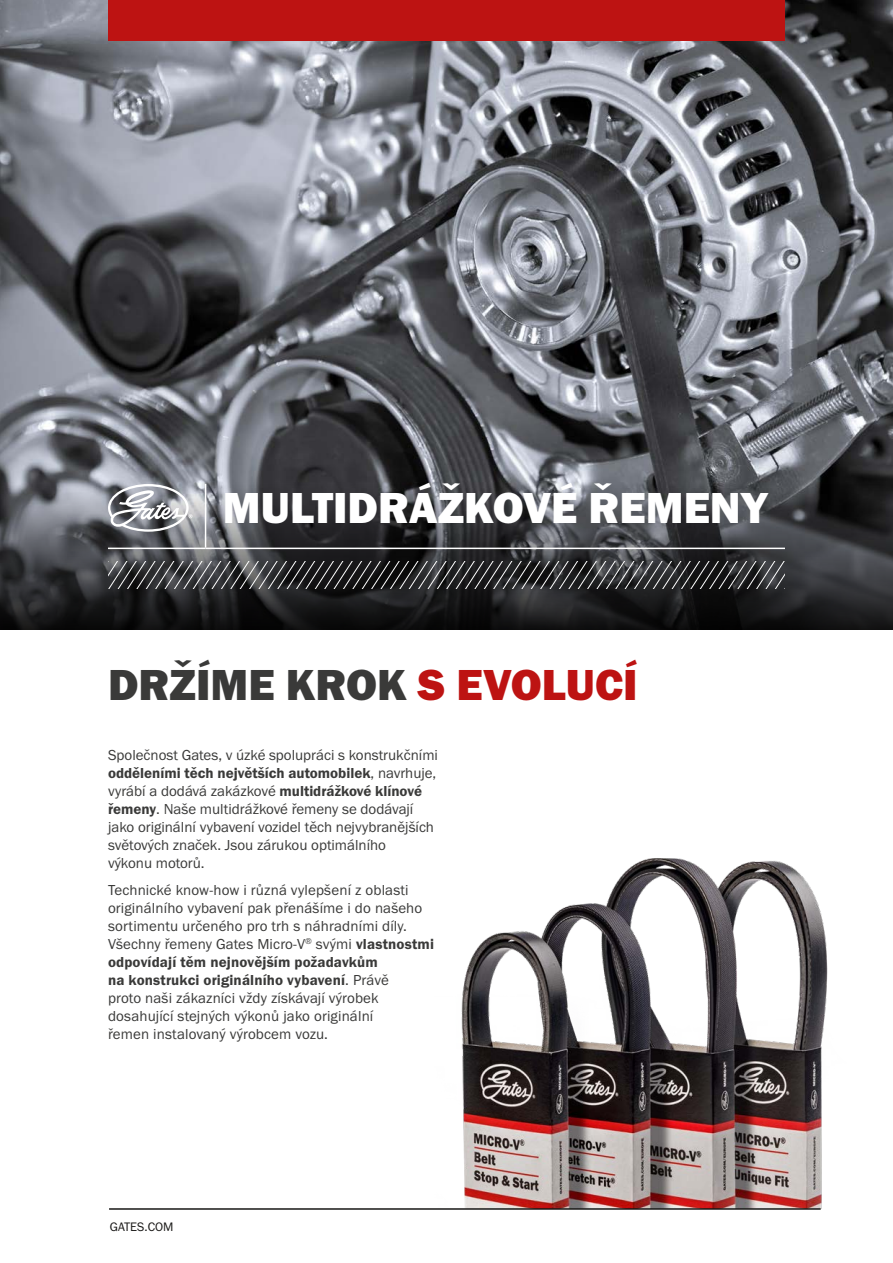
<style>
.page{position:relative;width:893px;height:1263px;background:#fff}
.page>*{position:absolute;margin:0;border:0;box-sizing:border-box;transform-origin:0 0}
.HEADER_-_Title{font:45px "Franklin Gothic URW Hea";color:#fff}
.COVER_-_Title{font:45px "Franklin Gothic URW Hea";color:#3a3a39}
.BODY_-_Copy{font:15px/18px "Franklin Gothic URW Boo";color:#3a3a39}
.BODY_-_Footer{font:12.75px "Franklin Gothic URW Boo";color:#181716}
.s1{color:#bd1312}
.s2{font-family:"Franklin Gothic URW Dem"}
</style>
<div class="page">
<img style="left:461px;top:858px;width:367px;height:350px">
<img style="left:0;top:0;width:893px;height:484px">
<hr style="left:109px;top:1208px;width:712px;height:2px;background:#181716">
<svg style="left:0;top:484px;width:893px;height:145px;background:#36373b"></svg>
<hr style="left:205px;top:484px;width:1px;height:64px;background:#fff">
<hr style="left:108px;top:548px;width:98px;height:1px;background:#fff">
<hr style="left:206px;top:548px;width:579px;height:1px;background:#fff">
<svg style="left:108px;top:484px;width:85px;height:48px"></svg>
<svg style="left:108px;top:562px;width:677px;height:27px;background:#404142"></svg>
<div style="left:108px;top:0;width:677px;height:40px;background:#bd1312"></div>
<p class="HEADER_-_Title" style="left:223px;top:479px;width:546px">MULTIDRÁŽKOVÉ ŘEMENY</p>
<p class="COVER_-_Title" style="left:108px;top:656px;width:531px">DRŽÍME KROK <span class="s1">S EVOLUCÍ</span></p>
<p class="BODY_-_Copy" style="left:108px;top:746px;width:331px">Společnost Gates, v úzké spolupráci s konstrukčními <span class="s2">odděleními těch největších automobilek</span>, navrhuje, vyrábí a dodává zakázkové <span class="s2">multidrážkové klínové řemeny</span>. Naše multidrážkové řemeny se dodávají jako originální vybavení vozidel těch nejvybranějších světových značek. Jsou zárukou optimálního<br>výkonu motorů.</p>
<p class="BODY_-_Copy" style="left:108px;top:881px;width:328px">Technické know-how i různá vylepšení z oblasti originálního vybavení pak přenášíme i do našeho sortimentu určeného pro trh s náhradními díly.<br>Všechny řemeny Gates Micro-V<sup>®</sup> svými <span class="s2">vlastnostmi odpovídají těm nejnovějším požadavkům<br>na konstrukci originálního vybavení</span>. Právě<br>proto naši zákazníci vždy získávají výrobek dosahující stejných výkonů jako originální<br>řemen instalovaný výrobcem vozu.</p>
<p class="BODY_-_Footer" style="left:110px;top:1219px;width:65px">GATES.COM</p>
</div>
